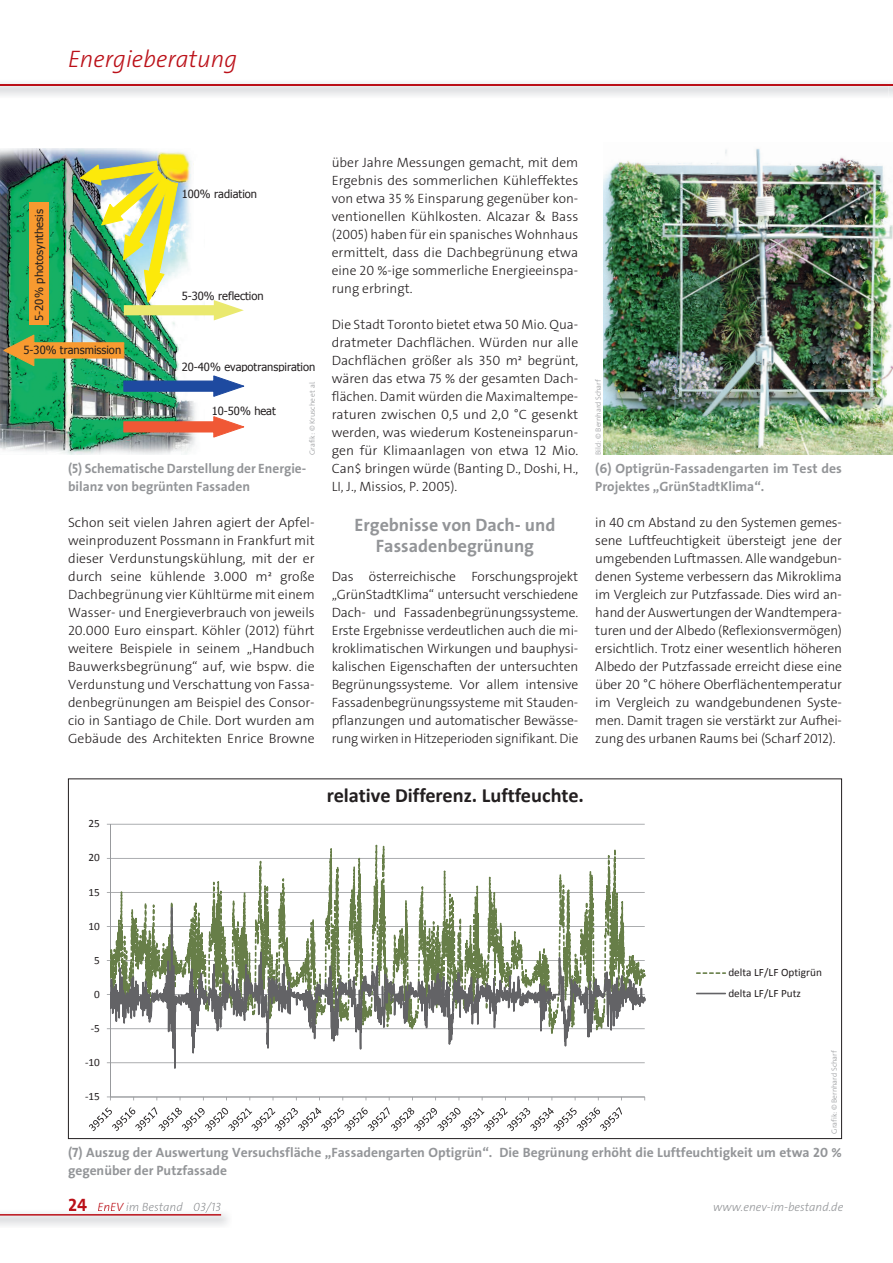
<style>
.page{position:relative;width:893px;height:1263px;background:#fff}
.page>*{position:absolute;margin:0;border:0;box-sizing:border-box;transform-origin:0 0}
.t1{font:italic 24px "The Sans Light";color:#bb1018}
.t2{font:700 20.25px "Calibri";color:#231f20}
.t3{font:700 18px/21px "The Sans";color:#939598;text-align:center}
.t4{font:13.5px/18px "The Sans Light";color:#231f20;text-align:justify}
.t5{font:700 13.5px/18px "The Sans";color:#939598}
.t6{font:italic 12px "The Sans Light";color:#939598}
.t7{font:11.25px "Tahoma";color:#231f20}
.t8{font:11.25px/20.2px "Calibri";color:#231f20}
.t9{font:11.1px "Tahoma";color:#231f20}
.t10{font:7.5px "The Sans Light";color:#939598}
.s1{font-family:"The Sans";font-weight:700;font-style:normal;font-size:18px;color:#bb1018}
.s2{color:#bb1018}
</style>
<div class="page">
<hr style="left:0;top:84px;width:893px;height:2px;background:#bb1018">
<img style="left:0;top:1209px;width:228px;height:17px">
<svg style="left:69px;top:1209px;width:18px;height:2px"></svg>
<img style="left:87px;top:1209px;width:37px;height:2px">
<img style="left:127px;top:1209px;width:94px;height:4px">
<hr style="left:0;top:1214px;width:221px;height:1px;background:#bb1018">
<img style="left:0;top:149px;width:196px;height:306px">
<img style="left:79px;top:160px;width:165px;height:160px">
<svg style="left:123px;top:375px;width:122px;height:22px"></svg>
<svg style="left:123px;top:416px;width:122px;height:22px"></svg>
<img style="left:2px;top:334px;width:123px;height:33px">
<div style="left:29px;top:203px;width:20px;height:122px;background:#f89a30"></div>
<img style="left:604px;top:148px;width:289px;height:307px">
<svg style="left:89px;top:823px;width:637px;height:308px"></svg>
<h1 class="t1" style="left:68px;top:47px;width:171px">Energieberatung</h1>
<p class="t4" style="left:332px;top:154px;width:248px">über Jahre Messungen gemacht, mit dem Ergebnis des sommerlichen Kühleffektes von etwa 35 % Einsparung gegenüber kon&shy;ventionellen Kühlkosten. Alcazar &amp; Bass (2005) haben für ein spanisches Wohnhaus ermittelt, dass die Dachbegrünung etwa eine 20 %-ige sommerliche Energieeinspa&shy;rung erbringt.</p>
<p class="t4" style="left:332px;top:316px;width:248px">Die Stadt Toronto bietet etwa 50 Mio. Qua&shy;dratmeter Dachflächen. Würden nur alle Dachflächen größer als 350 m² begrünt, wären das etwa 75 % der gesamten Dach&shy;flächen. Damit würden die Maximaltempe&shy;raturen zwischen 0,5 und 2,0 °C gesenkt werden, was wiederum Kosteneinsparun&shy;gen für Klimaanlagen von etwa 12 Mio.<br>Can$ bringen würde (Banting D., Doshi, H., LI, J., Missios, P. 2005).</p>
<h3 class="t3" style="left:355px;top:515px;width:202px">Ergebnisse von Dach- und<br>Fassadenbegrünung</h3>
<p class="t4" style="left:332px;top:568px;width:248px">Das österreichische Forschungsprojekt „GrünStadtKlima“ untersucht verschiedene Dach- und Fassadenbegrünungssysteme.<br>Erste Ergebnisse verdeutlichen auch die mi&shy;kroklimatischen Wirkungen und bauphysi&shy;kalischen Eigenschaften der untersuchten Begrünungssysteme. Vor allem intensive Fassadenbegrünungssysteme mit Stauden&shy;pflanzungen und automatischer Bewässe&shy;rung wirken in Hitzeperioden signifikant. Die</p>
<p class="t7" style="left:182px;top:186px;width:77px">100% radiation</p>
<p class="t9" style="left:32px;top:321px;width:113px;rotate:-90deg">5-20% photosynthesis</p>
<p class="t7" style="left:182px;top:288px;width:83px">5-30% reflection</p>
<p class="t7" style="left:24px;top:342px;width:99px">5-30% transmission</p>
<p class="t7" style="left:182px;top:359px;width:135px">20-40% evapotranspiration</p>
<p class="t10" style="left:308px;top:455px;width:75px;rotate:-90deg">Grafik: © Krusche et al.</p>
<p class="t10" style="left:594px;top:455px;width:77px;rotate:-90deg">Bild: © Bernhard Scharf</p>
<p class="t7" style="left:212px;top:403px;width:66px">10-50% heat</p>
<p class="t5" style="left:68px;top:460px;width:240px">(5) Schematische Darstellung der Energie&shy;bilanz von begrünten Fassaden</p>
<p class="t5" style="left:595px;top:460px;width:248px">(6) Optigrün-Fassadengarten im Test des<br>Projektes „GrünStadtKlima“.</p>
<p class="t4" style="left:68px;top:514px;width:248px">Schon seit vielen Jahren agiert der Apfel&shy;weinproduzent Possmann in Frankfurt mit dieser Verdunstungskühlung, mit der er durch seine kühlende 3.000 m² große Dachbegrünung vier Kühltürme mit einem Wasser- und Energieverbrauch von jeweils 20.000 Euro einspart. Köhler (2012) führt weitere Beispiele in seinem „Handbuch Bauwerksbegrünung“ auf, wie bspw. die Verdunstung und Verschattung von Fassa&shy;denbegrünungen am Beispiel des Consor&shy;cio in Santiago de Chile. Dort wurden am Gebäude des Architekten Enrice Browne</p>
<p class="t4" style="left:595px;top:514px;width:248px">in 40 cm Abstand zu den Systemen gemes&shy;sene Luftfeuchtigkeit übersteigt jene der umgebenden Luftmassen. Alle wandgebun&shy;denen Systeme verbessern das Mikroklima im Vergleich zur Putzfassade. Dies wird an&shy;hand der Auswertungen der Wandtempera&shy;turen und der Albedo (Reflexionsvermögen) ersichtlich. Trotz einer wesentlich höheren Albedo der Putzfassade erreicht diese eine über 20 °C höhere Oberflächentemperatur im Vergleich zu wandgebundenen Syste&shy;men. Damit tragen sie verstärkt zur Aufhei&shy;zung des urbanen Raums bei (Scharf 2012).</p>
<p class="t8" style="left:88px;top:814px;width:13px">25</p>
<p class="t8" style="left:88px;top:848px;width:13px">20</p>
<p class="t8" style="left:88px;top:882px;width:13px">15</p>
<p class="t8" style="left:88px;top:916px;width:13px">10</p>
<p class="t8" style="left:94px;top:950px;width:7px">5</p>
<p class="t8" style="left:94px;top:984px;width:7px">0</p>
<p class="t8" style="left:91px;top:1018px;width:11px">-5</p>
<p class="t8" style="left:85px;top:1052px;width:16px">-10</p>
<p class="t8" style="left:85px;top:1086px;width:16px">-15</p>
<h2 class="t2" style="left:327px;top:782px;width:259px">relative Differenz. Luftfeuchte.</h2>
<p class="t8" style="left:728px;top:962px;width:95px">delta LF/LF Optigrün delta LF/LF Putz</p>
<p class="t10" style="left:830px;top:1134px;width:85px;rotate:-90deg">Grafik: © Bernhard Scharf</p>
<p class="t5" style="left:68px;top:1144px;width:775px">(7) Auszug der Auswertung Versuchsfläche „Fassadengarten Optigrün“. Die Begrünung erhöht die Luftfeuchtigkeit um etwa 20 % gegenüber der Putzfassade</p>
<p class="t6" style="left:68px;top:1201px;width:155px"><span class="s1">24</span> <span class="s2">EnEV</span> im Bestand 03/13</p>
<p class="t6" style="left:713px;top:1201px;width:132px">www.enev-im-bestand.de</p>
</div>
